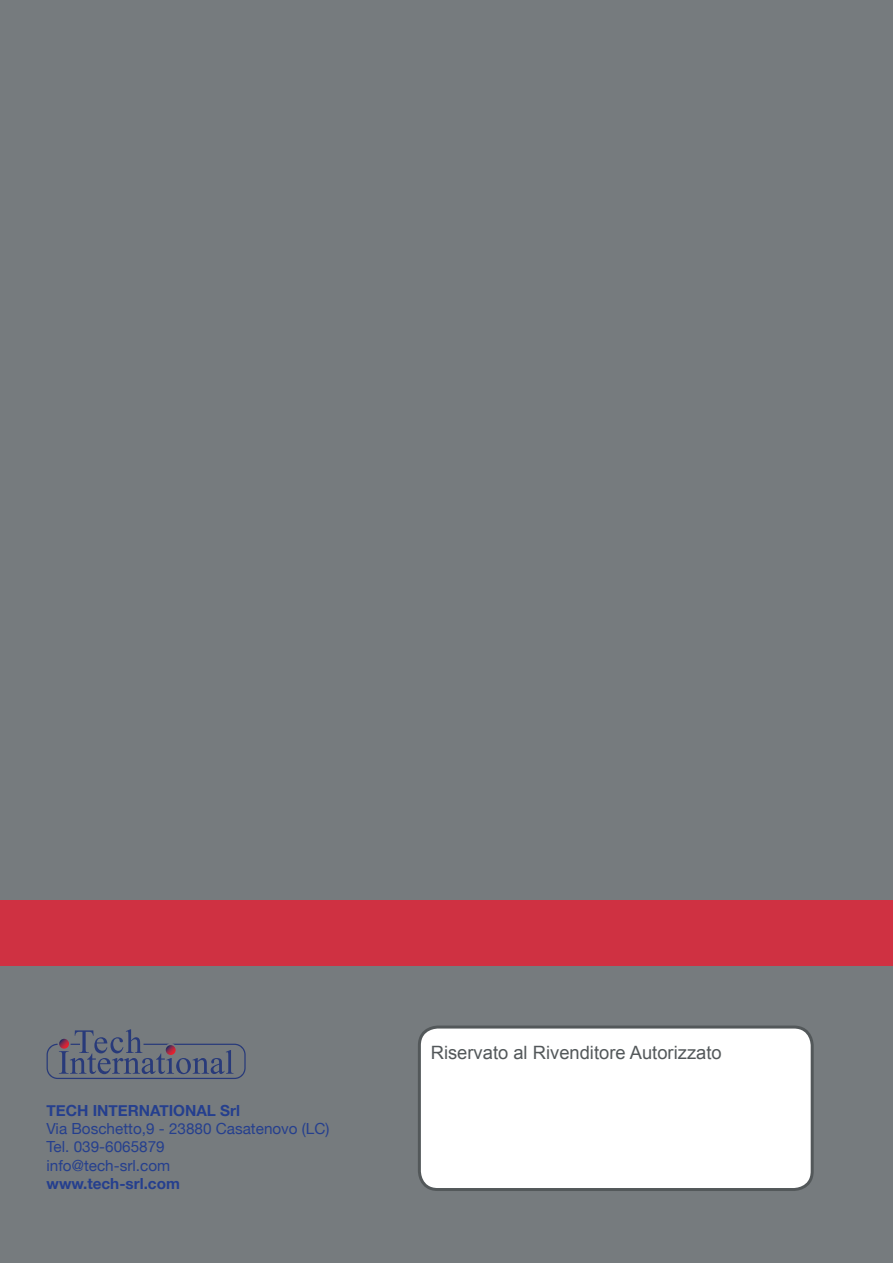
<style>
.page{position:relative;width:893px;height:1263px;background:#767b7e}
.page>*{position:absolute;margin:0;border:0;box-sizing:border-box;transform-origin:0 0}
.t1{font:18.3px "Arial";color:#53585a}
.t2{font:15.3px/18.3px "Helvetica Neue";color:#253f8e}
.t3{font:700 15.3px "Helvetica Neue";color:#253f8e}
</style>
<div class="page">
<div style="left:0;top:900px;width:893px;height:66px;background:#cf3142"></div>
<div style="left:419px;top:1027px;width:393px;height:162px;background:#fff;border-radius:18px"></div>
<div style="left:418px;top:1025px;width:396px;height:166px;border:3px solid #53585a;border-radius:18px"></div>
<svg style="left:47px;top:1029px;width:199px;height:50px"></svg>
<p class="t3" style="left:47px;top:1100px;width:195px">TECH INTERNATIONAL Srl</p>
<p class="t2" style="left:47px;top:1120px;width:284px">Via Boschetto,9 - 23880 Casatenovo (LC)<br>Tel. 039-6065879<br>info@tech-srl.com</p>
<p class="t3" style="left:47px;top:1174px;width:135px">www.tech-srl.com</p>
<p class="t1" style="left:431px;top:1041px;width:292px">Riservato al Rivenditore Autorizzato</p>
</div>
